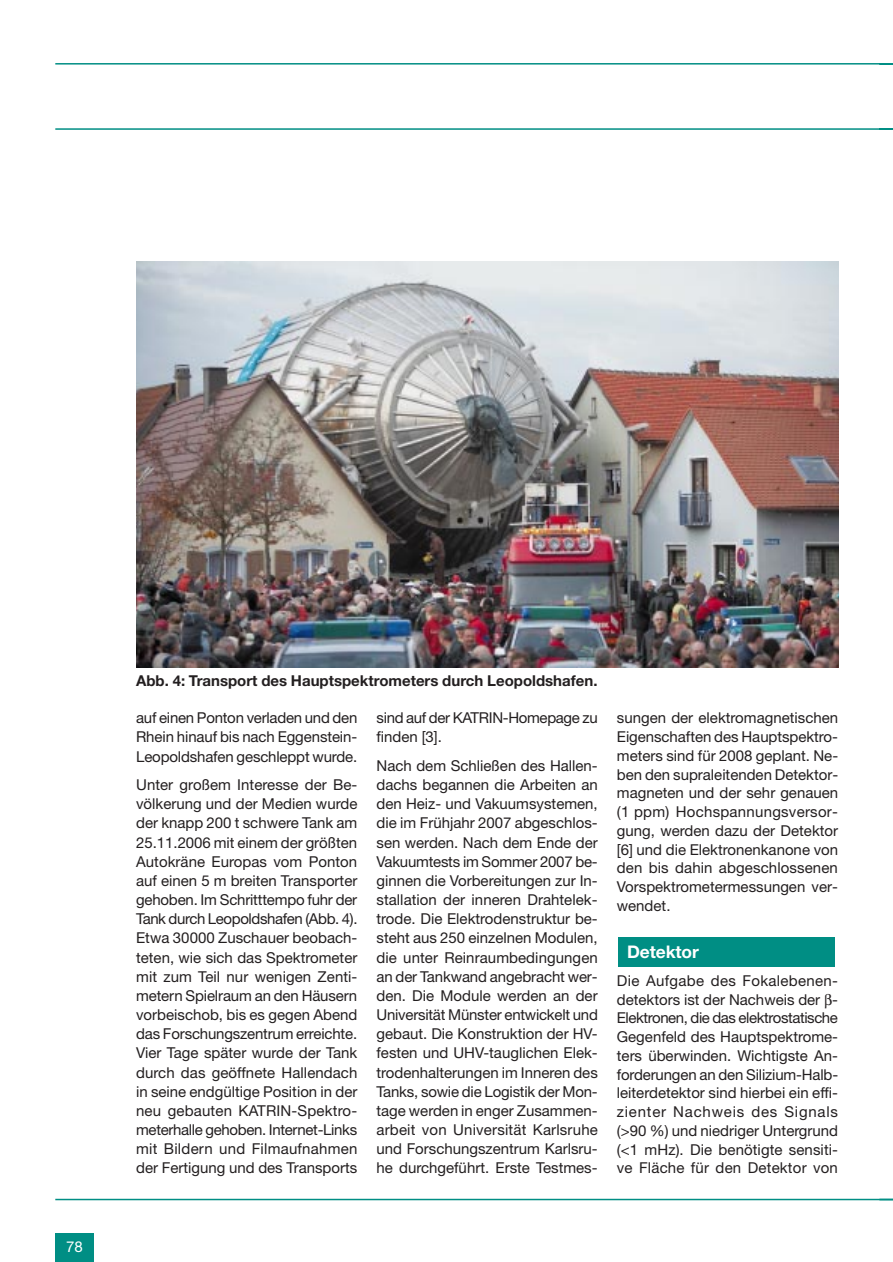
<style>
.page{position:relative;width:893px;height:1262px;background:#fff}
.page>*{position:absolute;margin:0;border:0;box-sizing:border-box;transform-origin:0 0}
.t1{font:700 17.4px "Helvetica Neue";letter-spacing:-.005em;color:#fff}
.t2{font:15px/19.2px "Helvetica Neue";color:#231f20;text-align:justify}
.t3{font:700 15px "Helvetica Neue";color:#231f20}
.t4{font:15px/19.2px "Helvetica Neue";letter-spacing:-.02em;color:#231f20}
.t5{font:15px "Helvetica Neue";color:#fff}
</style>
<div class="page">
<div style="left:618px;top:937px;width:217px;height:30px;background:#008e84"></div>
<hr style="left:55px;top:63px;width:837px;height:2px;background:#008e84">
<hr style="left:55px;top:128px;width:837px;height:2px;background:#008e84">
<hr style="left:55px;top:1198px;width:837px;height:2px;background:#008e84">
<div style="left:55px;top:1233px;width:39px;height:29px;background:#008e84"></div>
<img style="left:136px;top:262px;width:702px;height:405px">
<p class="t5" style="left:66px;top:1241px;width:18px">78</p>
<p class="t3" style="left:136px;top:675px;width:463px">Abb. 4: Transport des Hauptspektrometers durch Leopoldshafen.</p>
<p class="t2" style="left:136px;top:710px;width:223px">auf einen Ponton verladen und den Rhein hinauf bis nach Eggenstein-Leopoldshafen geschleppt wurde.</p>
<p class="t2" style="left:136px;top:776px;width:223px">Unter großem Interesse der Be&shy;völkerung und der Medien wurde der knapp 200 t schwere Tank am 25.11.2006 mit einem der größten Autokräne Europas vom Ponton auf einen 5 m breiten Transporter gehoben. Im Schritttempo fuhr der Tank durch Leopoldshafen (Abb. 4).<br>Etwa 30000 Zuschauer beobach&shy;teten, wie sich das Spektrometer mit zum Teil nur wenigen Zenti&shy;metern Spielraum an den Häusern vorbeischob, bis es gegen Abend das Forschungszentrum erreichte.<br>Vier Tage später wurde der Tank durch das geöffnete Hallendach in seine endgültige Position in der neu gebauten KATRIN-Spektro&shy;meterhalle gehoben. Internet-Links mit Bildern und Filmaufnahmen der Fertigung und des Transports</p>
<p class="t4" style="left:376px;top:710px;width:223px">sind auf der KATRIN-Homepage zu finden [3].</p>
<p class="t2" style="left:376px;top:757px;width:223px">Nach dem Schließen des Hallen&shy;dachs begannen die Arbeiten an den Heiz- und Vakuumsystemen, die im Frühjahr 2007 abgeschlos&shy;sen werden. Nach dem Ende der Vakuumtests im Sommer 2007 be&shy;ginnen die Vorbereitungen zur In&shy;stallation der inneren Drahtelek&shy;trode. Die Elektrodenstruktur be&shy;steht aus 250 einzelnen Modulen, die unter Reinraumbedingungen an der Tankwand angebracht wer&shy;den. Die Module werden an der Universität Münster entwickelt und gebaut. Die Konstruktion der HV&shy;festen und UHV-tauglichen Elek&shy;trodenhalterungen im Inneren des Tanks, sowie die Logistik der Mon&shy;tage werden in enger Zusammen&shy;arbeit von Universität Karlsruhe und Forschungszentrum Karlsru&shy;he durchgeführt. Erste Testmes-</p>
<p class="t2" style="left:617px;top:710px;width:223px;line-height:18.8px">sungen der elektromagnetischen Eigenschaften des Hauptspektro&shy;meters sind für 2008 geplant. Ne&shy;ben den supraleitenden Detektor&shy;magneten und der sehr genauen (1 ppm) Hochspannungsversor&shy;gung, werden dazu der Detektor [6] und die Elektronenkanone von den bis dahin abgeschlossenen Vorspektrometermessungen ver&shy;wendet.</p>
<p class="t1" style="left:627px;top:945px;width:73px">Detektor</p>
<p class="t2" style="left:617px;top:972px;width:223px;line-height:18.8px">Die Aufgabe des Fokalebenen&shy;detektors ist der Nachweis der - Elektronen, die das elektrostatische Gegenfeld des Hauptspektrome&shy;ters überwinden. Wichtigste An&shy;forderungen an den Silizium-Halb&shy;leiterdetektor sind hierbei ein effi&shy;zienter Nachweis des Signals (&gt;90 %) und niedriger Untergrund (&lt;1 mHz). Die benötigte sensiti&shy;ve Fläche für den Detektor von</p>
</div>
